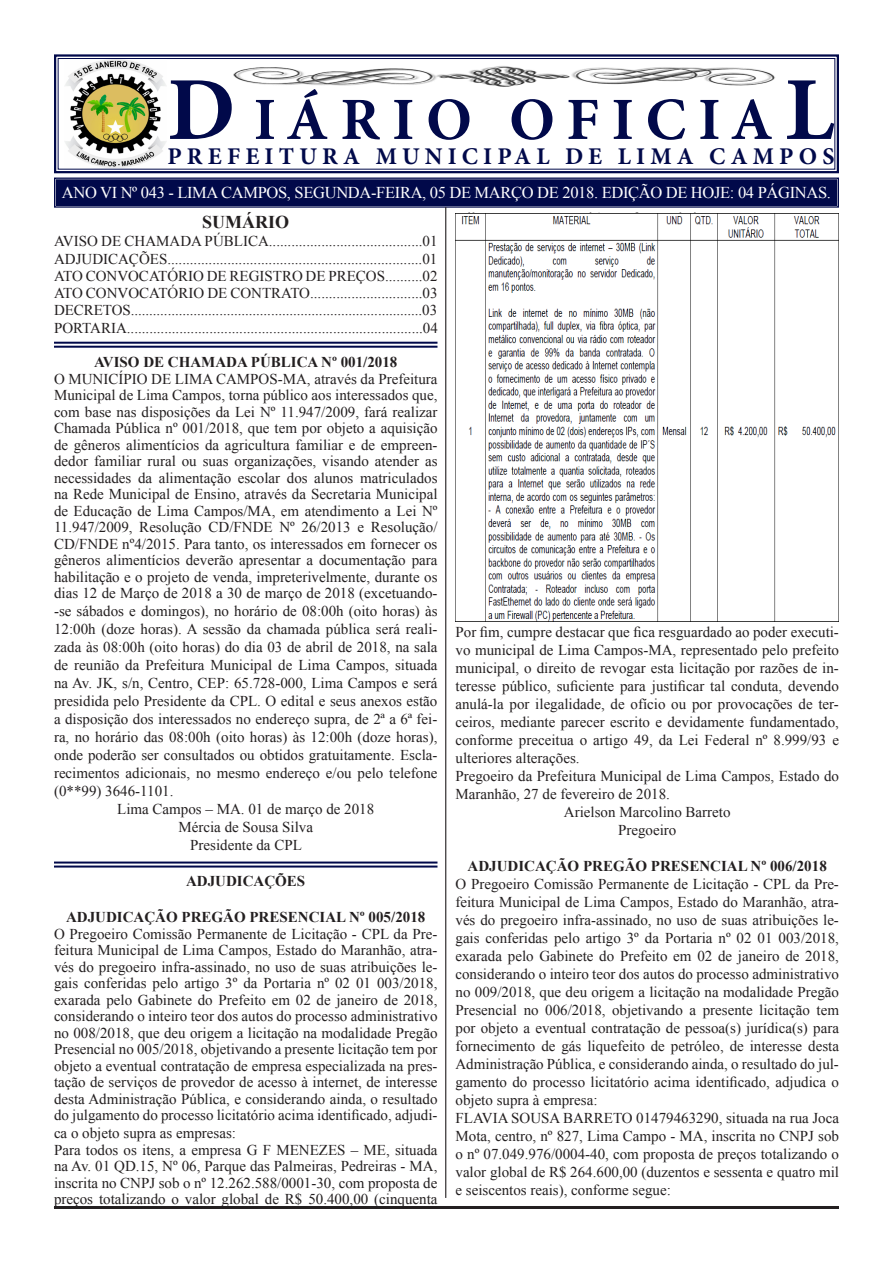
<style>
.page{position:relative;width:893px;height:1263px;background:#fff}
.page>*{position:absolute;margin:0;border:0;box-sizing:border-box;transform-origin:0 0}
.t1{font:700 60px "Minion Pro";letter-spacing:.19em;color:#01094a}
.t2{font:700 24px "Minion Pro";letter-spacing:.215em;color:#01094a}
.t3{font:700 18px "Times New Roman";color:#231f20}
.t4{font:16.5px "Times New Roman";letter-spacing:-.02em;color:#fff}
.t5{font:15px/18px "Times New Roman";color:#231f20;text-align:justify}
.t6{font:700 15px "Times New Roman";color:#231f20}
.s1{font-size:90px}
</style>
<div class="page">
<svg style="left:54px;top:54px;width:785px;height:120px"></svg>
<div style="left:58px;top:58px;width:777px;height:112px;border:1px solid #01094a"></div>
<svg style="left:54px;top:177px;width:785px;height:31px;background:#111855"></svg>
<div style="left:56px;top:179px;width:781px;height:27px;border:1px solid #01094a"></div>
<div style="left:57px;top:181px;width:779px;height:23px;border:1px solid #01094a"></div>
<hr style="left:54px;top:1206px;width:785px;height:3px;background:#231f20">
<hr style="left:54px;top:342px;width:383px;height:2px;background:#01094a">
<hr style="left:54px;top:346px;width:383px;height:2px;background:#01094a">
<hr style="left:445px;top:207px;width:1px;height:991px;background:#231f20">
<img style="left:230px;top:66px;width:550px;height:21px">
<img style="left:64px;top:60px;width:102px;height:108px">
<hr style="left:54px;top:861px;width:383px;height:2px;background:#01094a">
<hr style="left:54px;top:865px;width:383px;height:2px;background:#01094a">
<img style="left:455px;top:213px;width:384px;height:408px">
<p class="t1" style="left:167px;top:77px;width:669px"><span class="s1">D</span>IÁRIO OFICIA<span class="s1">L</span></p>
<p class="t2" style="left:168px;top:140px;width:668px">PREFEITURA MUNICIPAL DE LIMA CAMPOS</p>
<p class="t4" style="left:62px;top:181px;width:771px">ANO VI Nº 043 - LIMA CAMPOS, SEGUNDA-FEIRA, 05 DE MARÇO DE 2018. EDIÇÃO DE HOJE: 04 PÁGINAS.</p>
<p class="t3" style="left:202px;top:210px;width:88px">SUMÁRIO</p>
<p class="t5" style="left:54px;top:232px;width:385px">AVISO DE CHAMADA PÚBLICA.........................................01</p>
<p class="t5" style="left:54px;top:249px;width:385px">ADJUDICAÇÕES....................................................................01</p>
<p class="t5" style="left:54px;top:267px;width:385px">ATO CONVOCATÓRIO DE REGISTRO DE PREÇOS..........02</p>
<p class="t5" style="left:54px;top:284px;width:385px">ATO CONVOCATÓRIO DE CONTRATO..............................03</p>
<p class="t5" style="left:54px;top:301px;width:385px">DECRETOS...............................................................................03</p>
<p class="t5" style="left:54px;top:318px;width:385px">PORTARIA...............................................................................04</p>
<p class="t6" style="left:94px;top:352px;width:305px">AVISO DE CHAMADA PÚBLICA Nº 001/2018</p>
<p class="t5" style="left:54px;top:370px;width:385px;line-height:16.5px">O MUNICÍPIO DE LIMA CAMPOS-MA, através da Prefeitura Municipal de Lima Campos, torna público aos interessados que, com base nas disposições da Lei Nº 11.947/2009, fará realizar Chamada Pública nº 001/2018, que tem por objeto a aquisição de gêneros alimentícios da agricultura familiar e de empreen&shy;dedor familiar rural ou suas organizações, visando atender as necessidades da alimentação escolar dos alunos matriculados na Rede Municipal de Ensino, através da Secretaria Municipal de Educação de Lima Campos/MA, em atendimento a Lei Nº 11.947/2009, Resolução CD/FNDE Nº 26/2013 e Resolução/ CD/FNDE nº4/2015. Para tanto, os interessados em fornecer os gêneros alimentícios deverão apresentar a documentação para habilitação e o projeto de venda, impreterivelmente, durante os dias 12 de Março de 2018 a 30 de março de 2018 (excetuando-</p>
<p class="t5" style="left:54px;top:602px;width:385px">-se sábados e domingos), no horário de 08:00h (oito horas) às 12:00h (doze horas). A sessão da chamada pública será reali&shy;zada às 08:00h (oito horas) do dia 03 de abril de 2018, na sala de reunião da Prefeitura Municipal de Lima Campos, situada na Av. JK, s/n, Centro, CEP: 65.728-000, Lima Campos e será presidida pelo Presidente da CPL. O edital e seus anexos estão a disposição dos interessados no endereço supra, de 2ª a 6ª fei&shy;ra, no horário das 08:00h (oito horas) às 12:00h (doze horas), onde poderão ser consultados ou obtidos gratuitamente. Escla&shy;recimentos adicionais, no mesmo endereço e/ou pelo telefone (0**99) 3646-1101.</p>
<p class="t5" style="left:117px;top:800px;width:259px">Lima Campos – MA. 01 de março de 2018</p>
<p class="t5" style="left:178px;top:818px;width:136px">Mércia de Sousa Silva</p>
<p class="t5" style="left:190px;top:836px;width:113px">Presidente da CPL</p>
<p class="t6" style="left:186px;top:871px;width:121px">ADJUDICAÇÕES</p>
<p class="t6" style="left:66px;top:907px;width:361px">ADJUDICAÇÃO PREGÃO PRESENCIAL Nº 005/2018</p>
<p class="t5" style="left:54px;top:925px;width:385px;line-height:16.5px">O Pregoeiro Comissão Permanente de Licitação - CPL da Pre&shy;feitura Municipal de Lima Campos, Estado do Maranhão, atra&shy;vés do pregoeiro infra-assinado, no uso de suas atribuições le&shy;gais conferidas pelo artigo 3º da Portaria nº 02 01 003/2018, exarada pelo Gabinete do Prefeito em 02 de janeiro de 2018, considerando o inteiro teor dos autos do processo administrativo no 008/2018, que deu origem a licitação na modalidade Pregão Presencial no 005/2018, objetivando a presente licitação tem por objeto a eventual contratação de empresa especializada na pres&shy;tação de serviços de provedor de acesso à internet, de interesse desta Administração Pública, e considerando ainda, o resultado do julgamento do processo licitatório acima identificado, adjudi-</p>
<p class="t5" style="left:54px;top:1124px;width:184px">ca o objeto supra as empresas:</p>
<p class="t5" style="left:54px;top:1141px;width:385px;line-height:16.5px">Para todos os itens, a empresa G F MENEZES – ME, situada na Av. 01 QD.15, Nº 06, Parque das Palmeiras, Pedreiras - MA, inscrita no CNPJ sob o nº 12.262.588/0001-30, com proposta de preços totalizando o valor global de R$ 50.400,00 (cinquenta</p>
<p class="t5" style="left:455px;top:623px;width:385px">Por fim, cumpre destacar que fica resguardado ao poder executi&shy;vo municipal de Lima Campos-MA, representado pelo prefeito municipal, o direito de revogar esta licitação por razões de in&shy;teresse público, suficiente para justificar tal conduta, devendo anulá-la por ilegalidade, de ofício ou por provocações de ter&shy;ceiros, mediante parecer escrito e devidamente fundamentado, conforme preceitua o artigo 49, da Lei Federal nº 8.999/93 e ulteriores alterações.</p>
<p class="t5" style="left:455px;top:767px;width:385px">Pregoeiro da Prefeitura Municipal de Lima Campos, Estado do<br>Maranhão, 27 de fevereiro de 2018.</p>
<p class="t5" style="left:564px;top:803px;width:168px">Arielson Marcolino Barreto</p>
<p class="t5" style="left:618px;top:821px;width:60px">Pregoeiro</p>
<p class="t6" style="left:468px;top:855px;width:361px">ADJUDICAÇÃO PREGÃO PRESENCIAL Nº 006/2018</p>
<p class="t5" style="left:455px;top:875px;width:385px">O Pregoeiro Comissão Permanente de Licitação - CPL da Pre&shy;feitura Municipal de Lima Campos, Estado do Maranhão, atra&shy;vés do pregoeiro infra-assinado, no uso de suas atribuições le&shy;gais conferidas pelo artigo 3º da Portaria nº 02 01 003/2018, exarada pelo Gabinete do Prefeito em 02 de janeiro de 2018, considerando o inteiro teor dos autos do processo administrativo no 009/2018, que deu origem a licitação na modalidade Pregão Presencial no 006/2018, objetivando a presente licitação tem por objeto a eventual contratação de pessoa(s) jurídica(s) para fornecimento de gás liquefeito de petróleo, de interesse desta Administração Pública, e considerando ainda, o resultado do jul&shy;gamento do processo licitatório acima identificado, adjudica o objeto supra à empresa:</p>
<p class="t5" style="left:455px;top:1109px;width:385px">FLAVIA SOUSA BARRETO 01479463290, situada na rua Joca Mota, centro, nº 827, Lima Campo - MA, inscrita no CNPJ sob o nº 07.049.976/0004-40, com proposta de preços totalizando o valor global de R$ 264.600,00 (duzentos e sessenta e quatro mil e seiscentos reais), conforme segue:</p>
</div>
